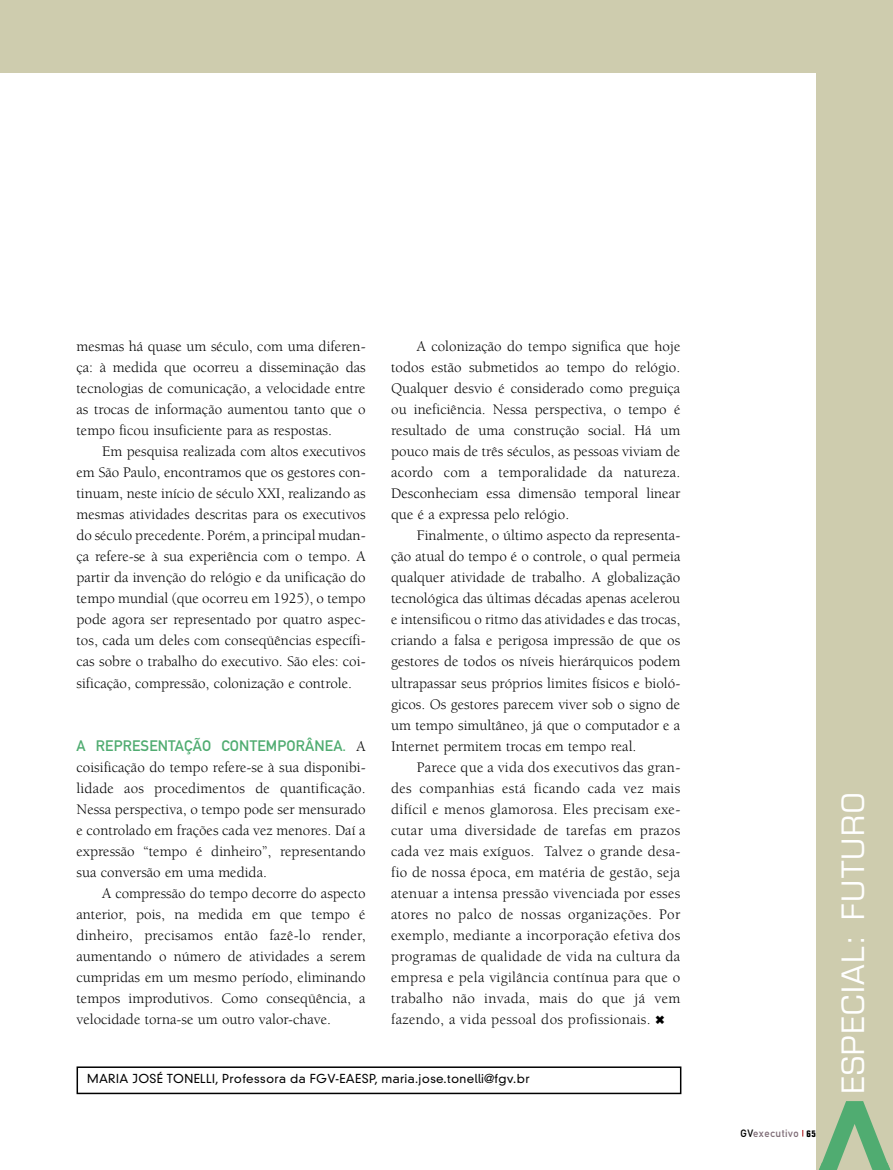
<style>
.page{position:relative;width:893px;height:1170px;background:#fff}
.page>*{position:absolute;margin:0;border:0;box-sizing:border-box;transform-origin:0 0}
.t1{font:135px "Eurostile Bold Extended Two";color:#50ac71}
.t2{font:30px "Eurostile";letter-spacing:.05em;color:#fff}
.t3{font:15px/21px "Berkeley";color:#000;text-align:justify}
.t4{font:15px "DIN Mittelschrift";letter-spacing:.01em;color:#50ac71}
.t5{font:300 12px "DIN Neuzeit Grotesk";letter-spacing:.03em;color:#000}
.t6{font:10.5px "DIN Mittelschrift";letter-spacing:.05em;color:#7f6d77}
.s1{font-family:"Berkeley";color:#000}
.s2{color:#000}
.s3{font-family:"Eurostile";font-weight:700;font-stretch:condensed;font-size:9px;color:#000}
</style>
<div class="page">
<div style="left:0;top:0;width:893px;height:72px;background:#ceccae"></div>
<div style="left:816px;top:54px;width:77px;height:1115px;background:#ceccae"></div>
<svg style="left:819px;top:1162px;width:18px;height:7px"></svg>
<svg style="left:873px;top:1163px;width:17px;height:6px"></svg>
<div style="left:77px;top:1066px;width:604px;height:28px;border:2px solid #000"></div>
<p class="t3" style="left:77px;top:336px;width:291px">mesmas há quase um século, com uma diferen&shy;ça: à medida que ocorreu a disseminação das tecnologias de comunicação, a velocidade entre as trocas de informação aumentou tanto que o tempo ficou insuficiente para as respostas.</p>
<p class="t3" style="left:77px;top:441px;width:291px;text-indent:26px">Em pesquisa realizada com altos executivos em São Paulo, encontramos que os gestores con&shy;tinuam, neste início de século XXI, realizando as mesmas atividades descritas para os executivos do século precedente. Porém, a principal mudan&shy;ça refere-se à sua experiência com o tempo. A partir da invenção do relógio e da unificação do tempo mundial (que ocorreu em 1925), o tempo pode agora ser representado por quatro aspec&shy;tos, cada um deles com conseqüências específi&shy;cas sobre o trabalho do executivo. São eles: coi&shy;sificação, compressão, colonização e controle.</p>
<p class="t4" style="left:77px;top:736px;width:291px">A REPRESENTAÇÃO CONTEMPORÂNEA. <span class="s1">A</span></p>
<p class="t3" style="left:77px;top:756px;width:291px">coisificação do tempo refere-se à sua disponibi&shy;lidade aos procedimentos de quantificação.<br>Nessa perspectiva, o tempo pode ser mensurado e controlado em frações cada vez menores. Daí a expressão “tempo é dinheiro”, representando sua conversão em uma medida.</p>
<p class="t3" style="left:77px;top:882px;width:291px;text-indent:26px">A compressão do tempo decorre do aspecto anterior, pois, na medida em que tempo é dinheiro, precisamos então fazê-lo render, aumentando o número de atividades a serem cumpridas em um mesmo período, eliminando tempos improdutivos. Como conseqüência, a velocidade torna-se um outro valor-chave.</p>
<p class="t3" style="left:391px;top:336px;width:291px;text-indent:26px">A colonização do tempo significa que hoje todos estão submetidos ao tempo do relógio.<br>Qualquer desvio é considerado como preguiça ou ineficiência. Nessa perspectiva, o tempo é resultado de uma construção social. Há um pouco mais de três séculos, as pessoas viviam de acordo com a temporalidade da natureza.<br>Desconheciam essa dimensão temporal linear que é a expressa pelo relógio.</p>
<p class="t3" style="left:391px;top:525px;width:291px;text-indent:26px">Finalmente, o último aspecto da representa&shy;ção atual do tempo é o controle, o qual permeia qualquer atividade de trabalho. A globalização tecnológica das últimas décadas apenas acelerou e intensificou o ritmo das atividades e das trocas, criando a falsa e perigosa impressão de que os gestores de todos os níveis hierárquicos podem ultrapassar seus próprios limites físicos e bioló&shy;gicos. Os gestores parecem viver sob o signo de um tempo simultâneo, já que o computador e a Internet permitem trocas em tempo real.</p>
<p class="t3" style="left:391px;top:756px;width:291px;text-indent:26px">Parece que a vida dos executivos das gran&shy;des companhias está ficando cada vez mais difícil e menos glamorosa. Eles precisam exe&shy;cutar uma diversidade de tarefas em prazos cada vez mais exíguos. Talvez o grande desa&shy;fio de nossa época, em matéria de gestão, seja atenuar a intensa pressão vivenciada por esses atores no palco de nossas organizações. Por exemplo, mediante a incorporação efetiva dos programas de qualidade de vida na cultura da empresa e pela vigilância contínua para que o trabalho não invada, mais do que já vem fazendo, a vida pessoal dos profissionais.</p>
<p class="t5" style="left:87px;top:1071px;width:261px">Maria José Tonelli, Professora da FGV-EAES</p>
<p class="t5" style="left:369px;top:1071px;width:162px">P, maria.jose.tonelli@fgv.br</p>
<h2 class="t2" style="left:835px;top:1093px;width:301px;rotate:-90deg">especial: futuro</h2>
<h1 class="t1" style="left:745px;top:1175px;width:83px;rotate:-90deg">&gt;</h1>
<p class="t6" style="left:740px;top:1126px;width:77px"><span class="s2">GV</span>EXECUTIVO <span class="s3">65</span></p>
</div>
